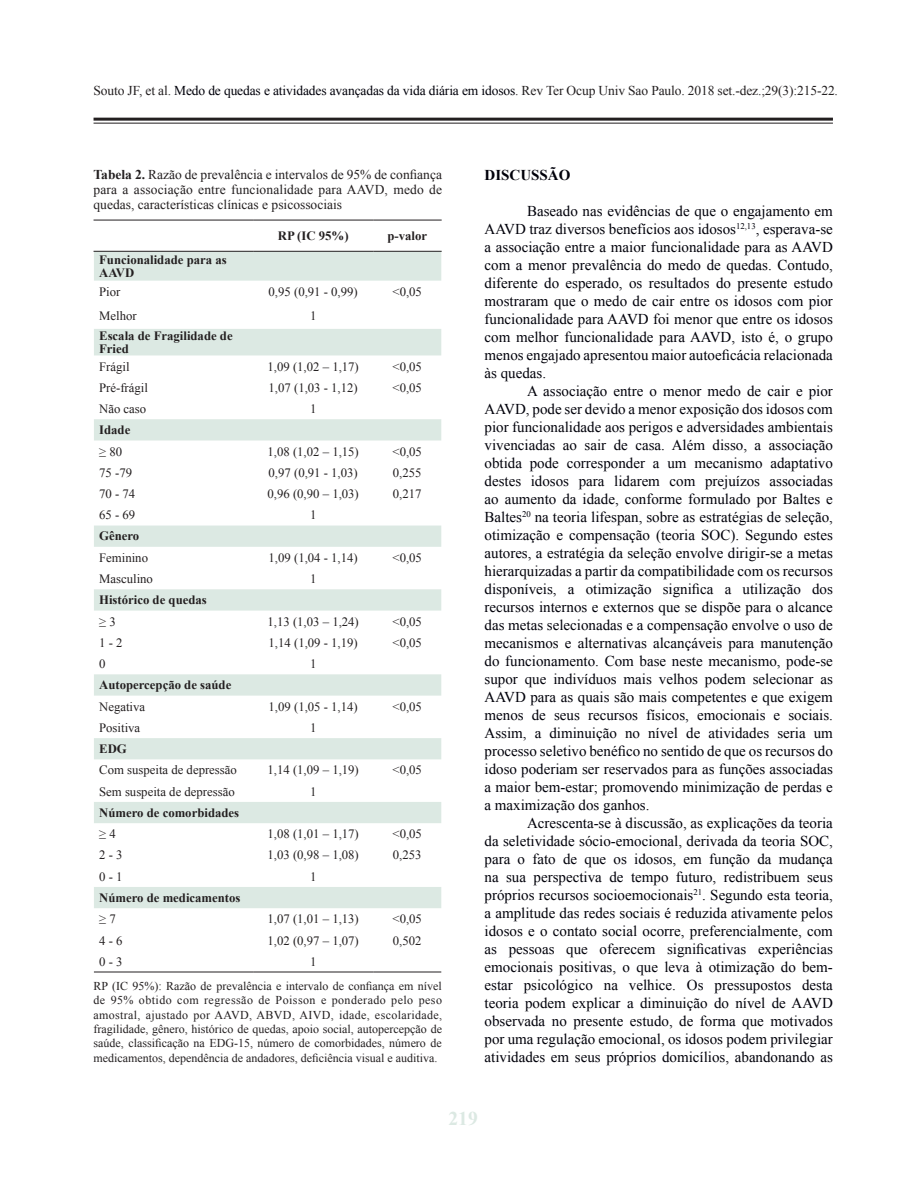
<style>
.page{position:relative;width:918px;height:1188px;background:#fff}
.page>*{position:absolute;margin:0;border:0;box-sizing:border-box;transform-origin:0 0}
.t1{font:700 19.5px "Times New Roman";color:#dce9e3}
.Corpo_A{font:15px/18px "Times New Roman";color:#00000a;text-align:justify}
.Corpo_A-2{font:700 15px "Times New Roman";color:#00000a}
.t2{font:13.5px/15px "Times New Roman";letter-spacing:-.01em;color:#231f20;text-align:justify}
.t3{font:12.75px "Times New Roman";color:#231f20}
.t4{font:700 12.75px/13.5px "Times New Roman";color:#231f20}
.t5{font:12px/14.4px "Times New Roman";color:#231f20;text-align:justify}
.s1{color:#00000a}
.s2{font-weight:700}
</style>
<div class="page">
<hr style="left:94px;top:118px;width:739px;height:3px;background:#231f20">
<hr style="left:94px;top:123px;width:739px;height:1px;background:#231f20">
<svg style="left:94px;top:252px;width:347px;height:656px"></svg>
<hr style="left:94px;top:972px;width:159px;height:1px;background:#231f20">
<hr style="left:253px;top:972px;width:120px;height:1px;background:#231f20">
<hr style="left:373px;top:972px;width:68px;height:1px;background:#231f20">
<hr style="left:94px;top:220px;width:159px;height:1px;background:#231f20">
<hr style="left:253px;top:220px;width:120px;height:1px;background:#231f20">
<hr style="left:373px;top:220px;width:69px;height:1px;background:#231f20">
<hr style="left:94px;top:251px;width:159px;height:1px;background:#231f20">
<hr style="left:253px;top:251px;width:120px;height:1px;background:#231f20">
<hr style="left:373px;top:251px;width:69px;height:1px;background:#231f20">
<p class="t2" style="left:94px;top:82px;width:746px">Souto JF, et al. <span class="s1">Medo de quedas e atividades avançadas da vida diária em idosos</span>. Rev Ter Ocup Univ Sao Paulo. 2018 set.-dez.;29(3):215-22.</p>
<p class="t2" style="left:94px;top:167px;width:350px"><span class="s2">Tabela 2.</span> Razão de prevalência e intervalos de 95% de confiança para a associação entre funcionalidade para AAVD, medo de quedas, características clínicas e psicossociais</p>
<p class="t4" style="left:278px;top:229px;width:72px">RP (IC 95%)</p>
<p class="t4" style="left:388px;top:229px;width:41px">p-valor</p>
<p class="t4" style="left:99px;top:252px;width:129px">Funcionalidade para as<br>AAVD</p>
<p class="t3" style="left:99px;top:283px;width:23px">Pior</p>
<p class="t3" style="left:269px;top:283px;width:91px">0,95 (0,91 - 0,99)</p>
<p class="t3" style="left:393px;top:283px;width:31px">&lt;0,05</p>
<p class="t3" style="left:99px;top:307px;width:39px">Melhor</p>
<p class="t3" style="left:310px;top:307px;width:8px">1</p>
<p class="t4" style="left:99px;top:328px;width:135px">Escala de Fragilidade de<br>Fried</p>
<p class="t3" style="left:99px;top:358px;width:32px">Frágil</p>
<p class="t3" style="left:268px;top:358px;width:93px">1,09 (1,02 – 1,17)</p>
<p class="t3" style="left:393px;top:358px;width:31px">&lt;0,05</p>
<p class="t3" style="left:99px;top:379px;width:50px">Pré-frágil</p>
<p class="t3" style="left:269px;top:379px;width:91px">1,07 (1,03 - 1,12)</p>
<p class="t3" style="left:393px;top:379px;width:31px">&lt;0,05</p>
<p class="t3" style="left:99px;top:400px;width:49px">Não caso</p>
<p class="t3" style="left:310px;top:400px;width:8px">1</p>
<p class="t4" style="left:99px;top:423px;width:33px">Idade</p>
<p class="t3" style="left:99px;top:443px;width:24px">≥ 80</p>
<p class="t3" style="left:268px;top:443px;width:93px">1,08 (1,02 – 1,15)</p>
<p class="t3" style="left:393px;top:443px;width:31px">&lt;0,05</p>
<p class="t3" style="left:99px;top:464px;width:34px">75 -79</p>
<p class="t3" style="left:269px;top:464px;width:91px">0,97 (0,91 - 1,03)</p>
<p class="t3" style="left:393px;top:464px;width:30px">0,255</p>
<p class="t3" style="left:99px;top:485px;width:38px">70 - 74</p>
<p class="t3" style="left:268px;top:485px;width:93px">0,96 (0,90 – 1,03)</p>
<p class="t3" style="left:393px;top:485px;width:30px">0,217</p>
<p class="t3" style="left:99px;top:506px;width:38px">65 - 69</p>
<p class="t3" style="left:310px;top:506px;width:8px">1</p>
<p class="t4" style="left:99px;top:529px;width:42px">Gênero</p>
<p class="t3" style="left:99px;top:549px;width:50px">Feminino</p>
<p class="t3" style="left:269px;top:549px;width:91px">1,09 (1,04 - 1,14)</p>
<p class="t3" style="left:393px;top:549px;width:31px">&lt;0,05</p>
<p class="t3" style="left:99px;top:570px;width:55px">Masculino</p>
<p class="t3" style="left:310px;top:570px;width:8px">1</p>
<p class="t4" style="left:99px;top:593px;width:109px">Histórico de quedas</p>
<p class="t3" style="left:99px;top:613px;width:18px">≥3</p>
<p class="t3" style="left:268px;top:613px;width:93px">1,13 (1,03 – 1,24)</p>
<p class="t3" style="left:393px;top:613px;width:31px">&lt;0,05</p>
<p class="t3" style="left:99px;top:634px;width:25px">1 - 2</p>
<p class="t3" style="left:269px;top:634px;width:91px">1,14 (1,09 - 1,19)</p>
<p class="t3" style="left:393px;top:634px;width:31px">&lt;0,05</p>
<p class="t3" style="left:99px;top:655px;width:8px">0</p>
<p class="t3" style="left:310px;top:655px;width:8px">1</p>
<p class="t4" style="left:99px;top:678px;width:134px">Autopercepção de saúde</p>
<p class="t3" style="left:99px;top:698px;width:48px">Negativa</p>
<p class="t3" style="left:269px;top:698px;width:91px">1,09 (1,05 - 1,14)</p>
<p class="t3" style="left:393px;top:698px;width:31px">&lt;0,05</p>
<p class="t3" style="left:99px;top:719px;width:43px">Positiva</p>
<p class="t3" style="left:310px;top:719px;width:8px">1</p>
<p class="t4" style="left:99px;top:742px;width:29px">EDG</p>
<p class="t3" style="left:99px;top:762px;width:139px">Com suspeita de depressão</p>
<p class="t3" style="left:268px;top:762px;width:93px">1,14 (1,09 – 1,19)</p>
<p class="t3" style="left:393px;top:762px;width:31px">&lt;0,05</p>
<p class="t3" style="left:99px;top:783px;width:137px">Sem suspeita de depressão</p>
<p class="t3" style="left:310px;top:783px;width:8px">1</p>
<p class="t4" style="left:99px;top:806px;width:142px">Número de comorbidades</p>
<p class="t3" style="left:99px;top:825px;width:18px">≥ 4</p>
<p class="t3" style="left:268px;top:825px;width:93px">1,08 (1,01 – 1,17)</p>
<p class="t3" style="left:393px;top:825px;width:31px">&lt;0,05</p>
<p class="t3" style="left:99px;top:847px;width:25px">2 - 3</p>
<p class="t3" style="left:268px;top:847px;width:93px">1,03 (0,98 – 1,08)</p>
<p class="t3" style="left:393px;top:847px;width:30px">0,253</p>
<p class="t3" style="left:99px;top:868px;width:25px">0 - 1</p>
<p class="t3" style="left:310px;top:868px;width:8px">1</p>
<p class="t4" style="left:99px;top:891px;width:143px">Número de medicamentos</p>
<p class="t3" style="left:99px;top:910px;width:18px">≥7</p>
<p class="t3" style="left:268px;top:910px;width:93px">1,07 (1,01 – 1,13)</p>
<p class="t3" style="left:393px;top:910px;width:31px">&lt;0,05</p>
<p class="t3" style="left:99px;top:932px;width:25px">4 - 6</p>
<p class="t3" style="left:268px;top:932px;width:93px">1,02 (0,97 – 1,07)</p>
<p class="t3" style="left:393px;top:932px;width:30px">0,502</p>
<p class="t3" style="left:99px;top:953px;width:25px">0 - 3</p>
<p class="t3" style="left:310px;top:953px;width:8px">1</p>
<p class="t5" style="left:94px;top:978px;width:350px">RP (IC 95%): Razão de prevalência e intervalo de confiança em nível de 95% obtido com regressão de Poisson e ponderado pelo peso amostral, ajustado por AAVD, ABVD, AIVD, idade, escolaridade, fragilidade, gênero, histórico de quedas, apoio social, autopercepção de saúde, classificação na EDG-15, número de comorbidades, número de medicamentos, dependência de andadores, deficiência visual e auditiva.</p>
<p class="Corpo_A-2" style="left:485px;top:165px;width:87px">DISCUSSÃO</p>
<p class="Corpo_A" style="left:485px;top:202px;width:350px;text-indent:43px">Baseado nas evidências de que o engajamento em AAVD traz diversos benefícios aos idosos<sup>12,13</sup>, esperava-se a associação entre a maior funcionalidade para as AAVD com a menor prevalência do medo de quedas. Contudo, diferente do esperado, os resultados do presente estudo mostraram que o medo de cair entre os idosos com pior funcionalidade para AAVD foi menor que entre os idosos com melhor funcionalidade para AAVD, isto é, o grupo menos engajado apresentou maior autoeficácia relacionada às quedas.</p>
<p class="Corpo_A" style="left:485px;top:382px;width:350px;text-indent:43px">A associação entre o menor medo de cair e pior AAVD, pode ser devido a menor exposição dos idosos com pior funcionalidade aos perigos e adversidades ambientais vivenciadas ao sair de casa. Além disso, a associação obtida pode corresponder a um mecanismo adaptativo destes idosos para lidarem com prejuízos associadas ao aumento da idade, conforme formulado por Baltes e Baltes<sup>20</sup> na teoria lifespan, sobre as estratégias de seleção, otimização e compensação (teoria SOC). Segundo estes autores, a estratégia da seleção envolve dirigir-se a metas hierarquizadas a partir da compatibilidade com os recursos disponíveis, a otimização significa a utilização dos recursos internos e externos que se dispõe para o alcance das metas selecionadas e a compensação envolve o uso de mecanismos e alternativas alcançáveis para manutenção do funcionamento. Com base neste mecanismo, pode-se supor que indivíduos mais velhos podem selecionar as AAVD para as quais são mais competentes e que exigem menos de seus recursos físicos, emocionais e sociais.<br>Assim, a diminuição no nível de atividades seria um processo seletivo benéfico no sentido de que os recursos do idoso poderiam ser reservados para as funções associadas a maior bem-estar; promovendo minimização de perdas e a maximização dos ganhos.</p>
<p class="Corpo_A" style="left:485px;top:814px;width:350px;text-indent:43px">Acrescenta-se à discussão, as explicações da teoria da seletividade sócio-emocional, derivada da teoria SOC, para o fato de que os idosos, em função da mudança na sua perspectiva de tempo futuro, redistribuem seus próprios recursos socioemocionais<sup>21</sup>. Segundo esta teoria, a amplitude das redes sociais é reduzida ativamente pelos idosos e o contato social ocorre, preferencialmente, com as pessoas que oferecem significativas experiências emocionais positivas, o que leva à otimização do bem&shy;estar psicológico na velhice. Os pressupostos desta teoria podem explicar a diminuição do nível de AAVD observada no presente estudo, de forma que motivados por uma regulação emocional, os idosos podem privilegiar atividades em seus próprios domicílios, abandonando as</p>
<h1 class="t1" style="left:449px;top:1105px;width:31px">219</h1>
</div>
